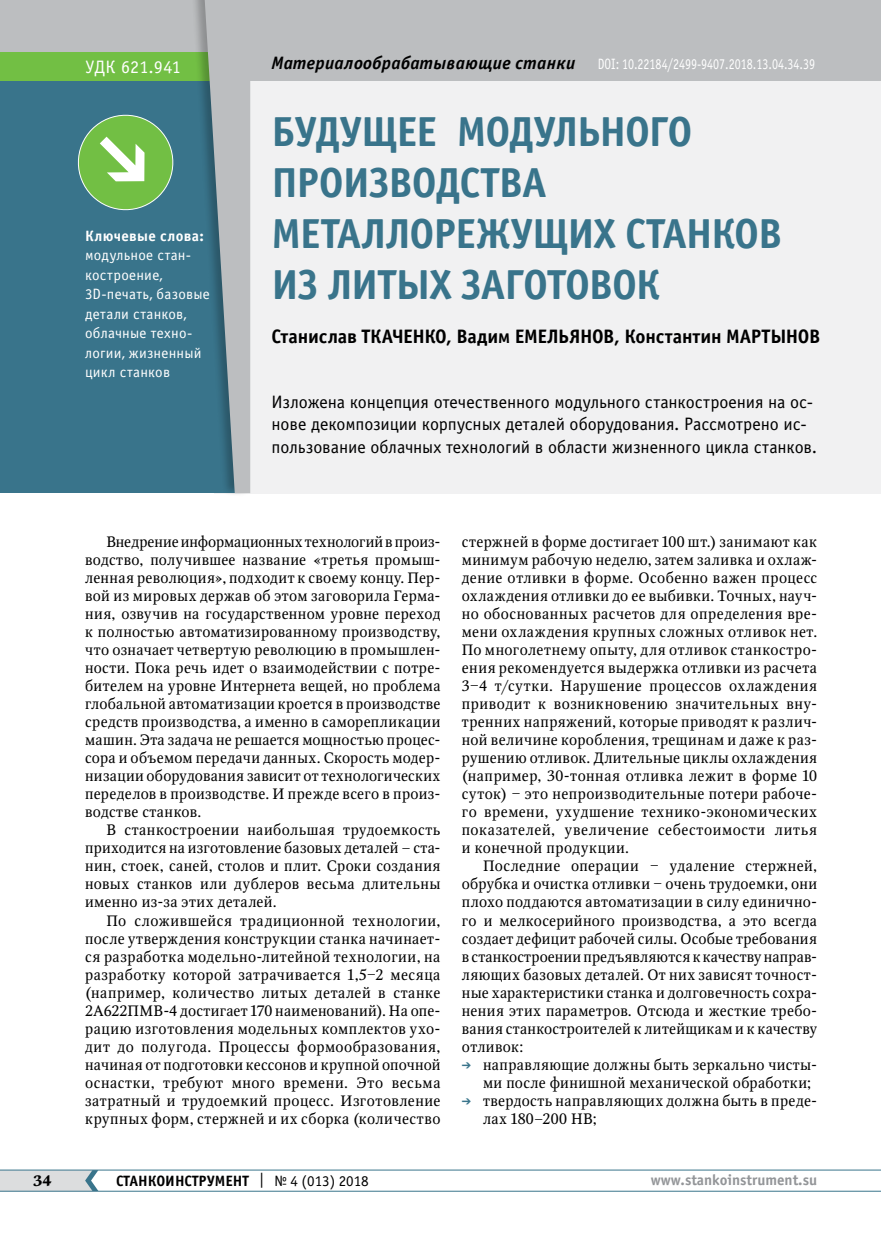
<style>
.page{position:relative;width:881px;height:1234px;background:#fff}
.page>*{position:absolute;margin:0;border:0;box-sizing:border-box;transform-origin:0 0}
.t1{font:700 42px/51px "Officina Sans C";letter-spacing:-.03em;color:#39748b}
.t2{font:700 19.5px "Officina Sans C";letter-spacing:-.01em;color:#000}
.t3{font:18px/22.5px "Officina Sans C";letter-spacing:-.005em;color:#000}
.t4{font:italic 700 18px "Officina Sans C";letter-spacing:.015em;color:#000}
.t5{font:18px "Officina Sans C";letter-spacing:.01em;color:#fff}
.t6{font:15px/18px "Octava";letter-spacing:.03em;color:#000;text-align:justify}
.t7{font:15px/19.5px "Officina Sans C";letter-spacing:.01em;color:#fff}
.t8{font:15px "Officina Sans C";letter-spacing:.01em;color:#fff;scale:.8 1}
.t9{font:700 15px "Officina Sans C";color:#000}
.t10{font:700 15px "Officina Sans C";color:#939598}
.t11{font:700 15px "Officina Sans C";letter-spacing:.02em;color:#fff}
.t12{font:700 15px "Octava";color:#000}
.s1{color:#39748b}
.s2{font-weight:400}
</style>
<div class="page">
<hr style="left:0;top:1190px;width:880px;height:1px;background:#39748b">
<hr style="left:0;top:1169px;width:880px;height:1px;background:#39748b">
<svg style="left:0;top:1169px;width:98px;height:21px"></svg>
<div style="left:0;top:0;width:880px;height:81px;background:#bcbec0"></div>
<div style="left:214px;top:81px;width:666px;height:412px;background:#f1f1f2"></div>
<div style="left:0;top:74px;width:236px;height:419px;background:#39748b"></div>
<svg style="left:77px;top:114px;width:97px;height:97px"></svg>
<div style="left:0;top:52px;width:222px;height:29px;background:#72bf44"></div>
<div style="left:190px;top:0;width:61px;height:497px;background:#000;opacity:.25"></div>
<svg style="left:205px;top:0;width:45px;height:493px"></svg>
<p class="t5" style="left:85px;top:57px;width:97px">УДК 621.941</p>
<p class="t4" style="left:271px;top:53px;width:305px">Материалообрабатывающие станки</p>
<p class="t8" style="left:597px;top:56px;width:273px">DOI: 10.22184/2499-9407.2018.13.04.34.39</p>
<p class="t11" style="left:85px;top:227px;width:120px">Ключевые слова:</p>
<p class="t7" style="left:85px;top:246px;width:126px">модульное стан&shy;костроение,<br>3D-печать, базовые детали станков, облачные техно&shy;логии, жизненный цикл станков</p>
<h1 class="t1" style="left:271px;top:107px;width:512px">БУДУЩЕЕ МОДУЛЬНОГО<br>ПРОИЗВОДСТВА<br>МЕТАЛЛОРЕЖУЩИХ СТАНКОВ<br>ИЗ ЛИТЫХ ЗАГОТОВОК</h1>
<h2 class="t2" style="left:271px;top:325px;width:550px">Станислав ТКАЧЕНКО, Вадим ЕМЕЛЬЯНОВ, Константин МАРТЫНОВ</h2>
<p class="t3" style="left:271px;top:391px;width:547px">Изложена концепция отечественного модульного станкостроения на ос&shy;нове декомпозиции корпусных деталей оборудования. Рассмотрено ис&shy;пользование облачных технологий в области жизненного цикла станков.</p>
<p class="t6" style="left:85px;top:533px;width:357px;text-indent:21px">Внедрение информационных технологий в произ&shy;водство, получившее название «третья промыш&shy;ленная революция», подходит к своему концу. Пер&shy;вой из мировых держав об этом заговорила Герма&shy;ния, озвучив на государственном уровне переход к полностью автоматизированному производству, что означает четвертую революцию в промышлен&shy;ности. Пока речь идет о взаимодействии с потре&shy;бителем на уровне Интернета вещей, но проблема глобальной автоматизации кроется в производстве средств производства, а именно в саморепликации машин. Эта задача не решается мощностью процес&shy;сора и объемом передачи данных. Скорость модер&shy;низации оборудования зависит от технологических переделов в производстве. И прежде всего в произ&shy;водстве станков.</p>
<p class="t6" style="left:85px;top:821px;width:357px;text-indent:21px">В станкостроении наибольшая трудоемкость приходится на изготовление базовых деталей – ста&shy;нин, стоек, саней, столов и плит. Сроки создания новых станков или дублеров весьма длительны именно из-за этих деталей.</p>
<p class="t6" style="left:85px;top:911px;width:357px;text-indent:21px">По сложившейся традиционной технологии, после утверждения конструкции станка начинает&shy;ся разработка модельно-литейной технологии, на разработку которой затрачивается 1,5‒2 месяца (например, количество литых деталей в станке 2А622ПМВ-4 достигает 170 наименований). На опе&shy;рацию изготовления модельных комплектов ухо&shy;дит до полугода. Процессы формообразования, начиная от подготовки кессонов и крупной опочной оснастки, требуют много времени. Это весьма затратный и трудоемкий процесс. Изготовление крупных форм, стержней и их сборка (количество</p>
<p class="t6" style="left:461px;top:533px;width:357px">стержней в форме достигает 100 шт.) занимают как минимум рабочую неделю, затем заливка и охлаж&shy;дение отливки в форме. Особенно важен процесс охлаждения отливки до ее выбивки. Точных, науч&shy;но обоснованных расчетов для определения вре&shy;мени охлаждения крупных сложных отливок нет.<br>По многолетнему опыту, для отливок станкостро&shy;ения рекомендуется выдержка отливки из расчета 3‒4 т/сутки. Нарушение процессов охлаждения приводит к возникновению значительных вну&shy;тренних напряжений, которые приводят к различ&shy;ной величине коробления, трещинам и даже к раз&shy;рушению отливок. Длительные циклы охлаждения (например, 30-тонная отливка лежит в форме 10 суток) ‒ это непроизводительные потери рабоче&shy;го времени, ухудшение технико-экономических показателей, увеличение себестоимости литья и конечной продукции.</p>
<p class="t6" style="left:461px;top:857px;width:357px;text-indent:21px">Последние операции ‒ удаление стержней, обрубка и очистка отливки ‒ очень трудоемки, они плохо поддаются автоматизации в силу единично&shy;го и мелкосерийного производства, а это всегда создает дефицит рабочей силы. Особые требования в станкостроении предъявляются к качеству направ&shy;ляющих базовых деталей. От них зависят точност&shy;ные характеристики станка и долговечность сохра&shy;нения этих параметров. Отсюда и жесткие требо&shy;вания станкостроителей к литейщикам и к качеству отливок:</p>
<p class="t6" style="left:483px;top:1055px;width:335px;text-indent:-21px"><span class="s1">➔</span> направляющие должны быть зеркально чисты&shy;ми после финишной механической обработки;</p>
<p class="t6" style="left:483px;top:1091px;width:335px;text-indent:-21px"><span class="s1">➔</span> твердость направляющих должна быть в преде&shy;лах 180–200 НВ;</p>
<p class="t12" style="left:33px;top:1170px;width:20px">34</p>
<p class="t9" style="left:116px;top:1171px;width:254px">СТАНКОИНСТРУМЕНТ <span class="s2">| № 4 (013) 2018</span></p>
<p class="t10" style="left:650px;top:1171px;width:168px">www.stankoinstrument.su</p>
</div>
